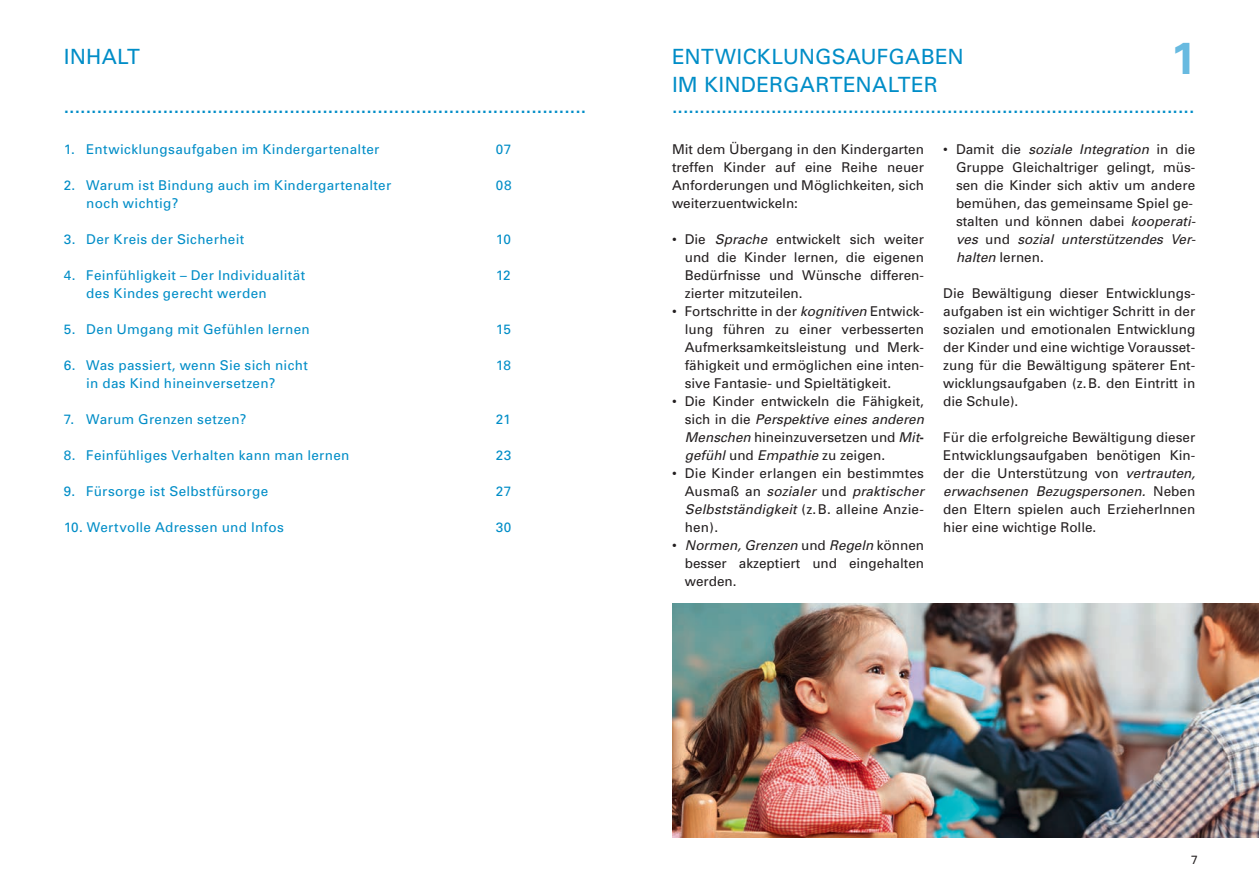
<style>
.page{position:relative;width:1259px;height:893px;background:#fff}
.page>*{position:absolute;margin:0;border:0;box-sizing:border-box;transform-origin:0 0}
.t1{font:700 45px "Univers";color:#68bae0}
.t2{font:21px/28.5px "Univers";letter-spacing:.005em;color:#008dc7}
.t3{font:19.5px "Univers";color:#008dc7}
.t4{font:13.5px/18px "Univers";color:#231f20;text-align:justify}
.t5{font:13.5px "Univers";letter-spacing:.025em;color:#008dc7}
.t6{font:12px "Univers";color:#231f20}
.s1{font-style:italic}
</style>
<div class="page">
<img style="left:672px;top:604px;width:587px;height:234px">
<h2 class="t2" style="left:64px;top:42px;width:78px">INHALT</h2>
<h3 class="t3" style="left:64px;top:95px;width:524px">...............................................................................................</h3>
<p class="t5" style="left:64px;top:141px;width:317px">1. Entwicklungsaufgaben im Kindergartenalter</p>
<p class="t5" style="left:496px;top:141px;width:17px">07</p>
<p class="t5" style="left:64px;top:177px;width:329px">2. Warum ist Bindung auch im Kindergartenalter</p>
<p class="t5" style="left:496px;top:177px;width:17px">08</p>
<p class="t5" style="left:86px;top:195px;width:94px">noch wichtig?</p>
<p class="t5" style="left:64px;top:231px;width:182px">3. Der Kreis der Sicherheit</p>
<p class="t5" style="left:496px;top:231px;width:16px">10</p>
<p class="t5" style="left:64px;top:267px;width:243px">4. Feinfühligkeit – Der Individualität</p>
<p class="t5" style="left:496px;top:267px;width:16px">12</p>
<p class="t5" style="left:86px;top:285px;width:182px">des Kindes gerecht werden</p>
<p class="t5" style="left:64px;top:321px;width:247px">5. Den Umgang mit Gefühlen lernen</p>
<p class="t5" style="left:496px;top:321px;width:16px">15</p>
<p class="t5" style="left:64px;top:357px;width:246px">6. Was passiert, wenn Sie sich nicht</p>
<p class="t5" style="left:496px;top:357px;width:16px">18</p>
<p class="t5" style="left:86px;top:375px;width:191px">in das Kind hineinversetzen?</p>
<p class="t5" style="left:64px;top:411px;width:184px">7. Warum Grenzen setzen?</p>
<p class="t5" style="left:496px;top:411px;width:16px">21</p>
<p class="t5" style="left:64px;top:447px;width:287px">8. Feinfühliges Verhalten kann man lernen</p>
<p class="t5" style="left:496px;top:447px;width:17px">23</p>
<p class="t5" style="left:64px;top:483px;width:206px">9. Fürsorge ist Selbstfürsorge</p>
<p class="t5" style="left:496px;top:483px;width:17px">27</p>
<p class="t5" style="left:64px;top:519px;width:221px">10. Wertvolle Adressen und Infos</p>
<p class="t5" style="left:496px;top:519px;width:17px">30</p>
<h1 class="t1" style="left:1171px;top:31px;width:27px">1</h1>
<h2 class="t2" style="left:672px;top:42px;width:293px">ENTWICKLUNGSAUFGABEN<br>IM KINDERGARTENALTER</h2>
<h3 class="t3" style="left:672px;top:95px;width:524px">...............................................................................................</h3>
<p class="t4" style="left:672px;top:140px;width:253px">Mit dem Übergang in den Kindergarten treffen Kinder auf eine Reihe neuer Anforderungen und Möglichkeiten, sich weiterzuentwickeln:</p>
<p class="t4" style="left:685px;top:230px;width:241px;text-indent:-13px">• Die <span class="s1">Sprache</span> entwickelt sich weiter und die Kinder lernen, die eigenen Bedürfnisse und Wünsche differen&shy;zierter mitzuteilen.</p>
<p class="t4" style="left:685px;top:302px;width:241px;text-indent:-13px">• Fortschritte in der <span class="s1">kognitiven</span> Entwick&shy;lung führen zu einer verbesserten Aufmerksamkeitsleistung und Merk&shy;fähigkeit und ermöglichen eine inten&shy;sive Fantasie- und Spieltätigkeit.</p>
<p class="t4" style="left:685px;top:392px;width:241px;text-indent:-13px">• Die Kinder entwickeln die Fähigkeit, sich in die <span class="s1">Perspektive eines anderen Menschen</span> hineinzuversetzen und <span class="s1">Mit&shy;gefühl</span> und <span class="s1">Empathie</span> zu zeigen.</p>
<p class="t4" style="left:685px;top:464px;width:241px;text-indent:-13px">• Die Kinder erlangen ein bestimmtes Ausmaß an <span class="s1">sozialer</span> und <span class="s1">praktischer Selbstständigkeit</span> (z.B. alleine Anzie&shy;hen).</p>
<p class="t4" style="left:685px;top:536px;width:241px;text-indent:-13px">• <span class="s1">Normen, Grenzen</span> und <span class="s1">Regeln</span> können besser akzeptiert und eingehalten werden.</p>
<p class="t4" style="left:956px;top:140px;width:241px;text-align:left;text-indent:-13px">• Damit die <span class="s1">soziale Integration</span> in die Gruppe Gleichaltriger gelingt, müs&shy;sen die Kinder sich aktiv um andere bemühen, das gemeinsame Spiel ge&shy;stalten und können dabei <span class="s1">kooperati&shy;ves</span> und <span class="s1">sozial unterstützendes Ver&shy;halten</span> lernen.</p>
<p class="t4" style="left:943px;top:284px;width:253px">Die Bewältigung dieser Entwicklungs&shy;aufgaben ist ein wichtiger Schritt in der sozialen und emotionalen Entwicklung der Kinder und eine wichtige Vorausset&shy;zung für die Bewältigung späterer Ent&shy;wicklungsaufgaben (z.B. den Eintritt in die Schule).</p>
<p class="t4" style="left:943px;top:428px;width:253px">Für die erfolgreiche Bewältigung dieser Entwicklungsaufgaben benötigen Kin&shy;der die Unterstützung von <span class="s1">vertrauten, erwachsenen Bezugspersonen.</span> Neben den Eltern spielen auch ErzieherInnen hier eine wichtige Rolle.</p>
<p class="t6" style="left:1191px;top:853px;width:8px">7</p>
</div>
